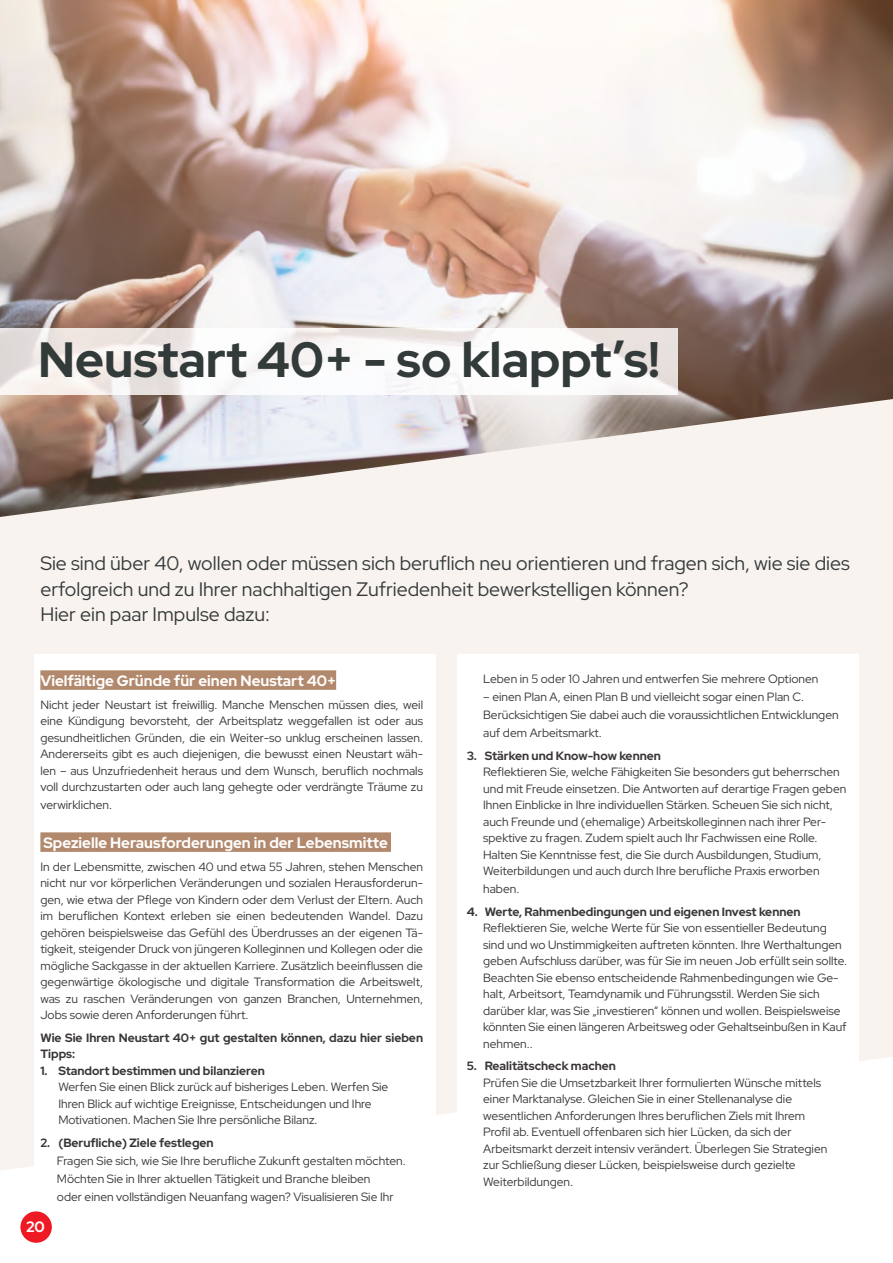
<style>
.page{position:relative;width:893px;height:1263px;background:#fff}
.page>*{position:absolute;margin:0;border:0;box-sizing:border-box;transform-origin:0 0}
.t1{font:700 49.5px "Red Hat Display";color:#333a3a}
.t2{font:19.5px/25.5px "Red Hat Display";color:#333a3a}
.t3{font:700 15px "Red Hat Display";color:#fff}
.t4{font:12px/16.5px "Red Hat Display";color:#393535}
.t5{font:700 12px/16.5px "Red Hat Display";color:#393535}
</style>
<div class="page">
<div style="left:0;top:517px;width:893px;height:653px;background:#f9f3ef"></div>
<img style="left:0;top:0;width:893px;height:517px">
<div style="left:34px;top:654px;width:402px;height:564px;background:#fff"></div>
<div style="left:457px;top:654px;width:402px;height:564px;background:#fff"></div>
<div style="left:40px;top:670px;width:296px;height:20px;background:#b2896d"></div>
<div style="left:40px;top:832px;width:351px;height:20px;background:#b2896d"></div>
<img style="left:0;top:328px;width:677px;height:66px">
<div style="left:20px;top:1211px;width:32px;height:32px;background:#ef1923;border-radius:50%"></div>
<h1 class="t1" style="left:38px;top:327px;width:624px">Neustart 40+ - so klappt’s!</h1>
<h2 class="t2" style="left:40px;top:550px;width:811px">Sie sind über 40, wollen oder müssen sich beruflich neu orientieren und fragen sich, wie sie dies erfolgreich und zu Ihrer nachhaltigen Zufriedenheit bewerkstelligen können?<br>Hier ein paar Impulse dazu:</h2>
<p class="t3" style="left:40px;top:671px;width:297px">Vielfältige Gründe für einen Neustart 40+</p>
<p class="t4" style="left:40px;top:696px;width:384px;text-align:justify">Nicht jeder Neustart ist freiwillig. Manche Menschen müssen dies, weil eine Kündigung bevorsteht, der Arbeitsplatz weggefallen ist oder aus gesundheitlichen Gründen, die ein Weiter-so unklug erscheinen lassen.<br>Andererseits gibt es auch diejenigen, die bewusst einen Neustart wäh&shy;len – aus Unzufriedenheit heraus und dem Wunsch, beruflich nochmals voll durchzustarten oder auch lang gehegte oder verdrängte Träume zu</p>
<p class="t4" style="left:40px;top:796px;width:73px">verwirklichen.</p>
<p class="t3" style="left:43px;top:833px;width:346px">Spezielle Herausforderungen in der Lebensmitte</p>
<p class="t4" style="left:40px;top:858px;width:384px;text-align:justify">In der Lebensmitte, zwischen 40 und etwa 55 Jahren, stehen Menschen nicht nur vor körperlichen Veränderungen und sozialen Herausforderun&shy;gen, wie etwa der Pflege von Kindern oder dem Verlust der Eltern. Auch im beruflichen Kontext erleben sie einen bedeutenden Wandel. Dazu gehören beispielsweise das Gefühl des Überdrusses an der eigenen Tä&shy;tigkeit, steigender Druck von jüngeren Kolleginnen und Kollegen oder die mögliche Sackgasse in der aktuellen Karriere. Zusätzlich beeinflussen die gegenwärtige ökologische und digitale Transformation die Arbeitswelt, was zu raschen Veränderungen von ganzen Branchen, Unternehmen, Jobs sowie deren Anforderungen führt.</p>
<p class="t5" style="left:40px;top:1029px;width:384px">Wie Sie Ihren Neustart 40+ gut gestalten können, dazu hier sieben<br>Tipps:</p>
<p class="t5" style="left:40px;top:1062px;width:226px">1. Standort bestimmen und bilanzieren</p>
<p class="t4" style="left:58px;top:1078px;width:331px">Werfen Sie einen Blick zurück auf bisheriges Leben. Werfen Sie<br>Ihren Blick auf wichtige Ereignisse, Entscheidungen und Ihre<br>Motivationen. Machen Sie Ihre persönliche Bilanz.</p>
<p class="t5" style="left:40px;top:1134px;width:175px">2. (Berufliche) Ziele festlegen</p>
<p class="t4" style="left:57px;top:1151px;width:350px;line-height:18px">Fragen Sie sich, wie Sie Ihre berufliche Zukunft gestalten möchten.<br>Möchten Sie in Ihrer aktuellen Tätigkeit und Branche bleiben<br>oder einen vollständigen Neuanfang wagen? Visualisieren Sie Ihr</p>
<p class="t3" style="left:26px;top:1216px;width:20px">20</p>
<p class="t4" style="left:483px;top:670px;width:337px">Leben in 5 oder 10 Jahren und entwerfen Sie mehrere Optionen</p>
<p class="t4" style="left:483px;top:688px;width:357px;line-height:18px">– einen Plan A, einen Plan B und vielleicht sogar einen Plan C.<br>Berücksichtigen Sie dabei auch die voraussichtlichen Entwicklungen auf dem Arbeitsmarkt.</p>
<p class="t5" style="left:467px;top:747px;width:196px">3. Stärken und Know-how kennen</p>
<p class="t4" style="left:483px;top:763px;width:365px">Reflektieren Sie, welche Fähigkeiten Sie besonders gut beherrschen und mit Freude einsetzen. Die Antworten auf derartige Fragen geben Ihnen Einblicke in Ihre individuellen Stärken. Scheuen Sie sich nicht, auch Freunde und (ehemalige) Arbeitskolleginnen nach ihrer Per&shy;spektive zu fragen. Zudem spielt auch Ihr Fachwissen eine Rolle.<br>Halten Sie Kenntnisse fest, die Sie durch Ausbildungen, Studium, Weiterbildungen und auch durch Ihre berufliche Praxis erworben</p>
<p class="t4" style="left:483px;top:880px;width:38px">haben.</p>
<p class="t5" style="left:467px;top:903px;width:336px">4. Werte, Rahmenbedingungen und eigenen Invest kennen</p>
<p class="t4" style="left:483px;top:919px;width:365px">Reflektieren Sie, welche Werte für Sie von essentieller Bedeutung sind und wo Unstimmigkeiten auftreten könnten. Ihre Werthaltungen geben Aufschluss darüber, was für Sie im neuen Job erfüllt sein sollte.<br>Beachten Sie ebenso entscheidende Rahmenbedingungen wie Ge&shy;halt, Arbeitsort, Teamdynamik und Führungsstil. Werden Sie sich darüber klar, was Sie „investieren“ können und wollen. Beispielsweise könnten Sie einen längeren Arbeitsweg oder Gehaltseinbußen in Kauf nehmen..</p>
<p class="t5" style="left:467px;top:1057px;width:151px">5. Realitätscheck machen</p>
<p class="t4" style="left:483px;top:1074px;width:346px">Prüfen Sie die Umsetzbarkeit Ihrer formulierten Wünsche mittels einer Marktanalyse. Gleichen Sie in einer Stellenanalyse die wesentlichen Anforderungen Ihres beruflichen Ziels mit Ihrem Profil ab. Eventuell offenbaren sich hier Lücken, da sich der Arbeitsmarkt derzeit intensiv verändert. Überlegen Sie Strategien zur Schließung dieser Lücken, beispielsweise durch gezielte Weiterbildungen.</p>
</div>
